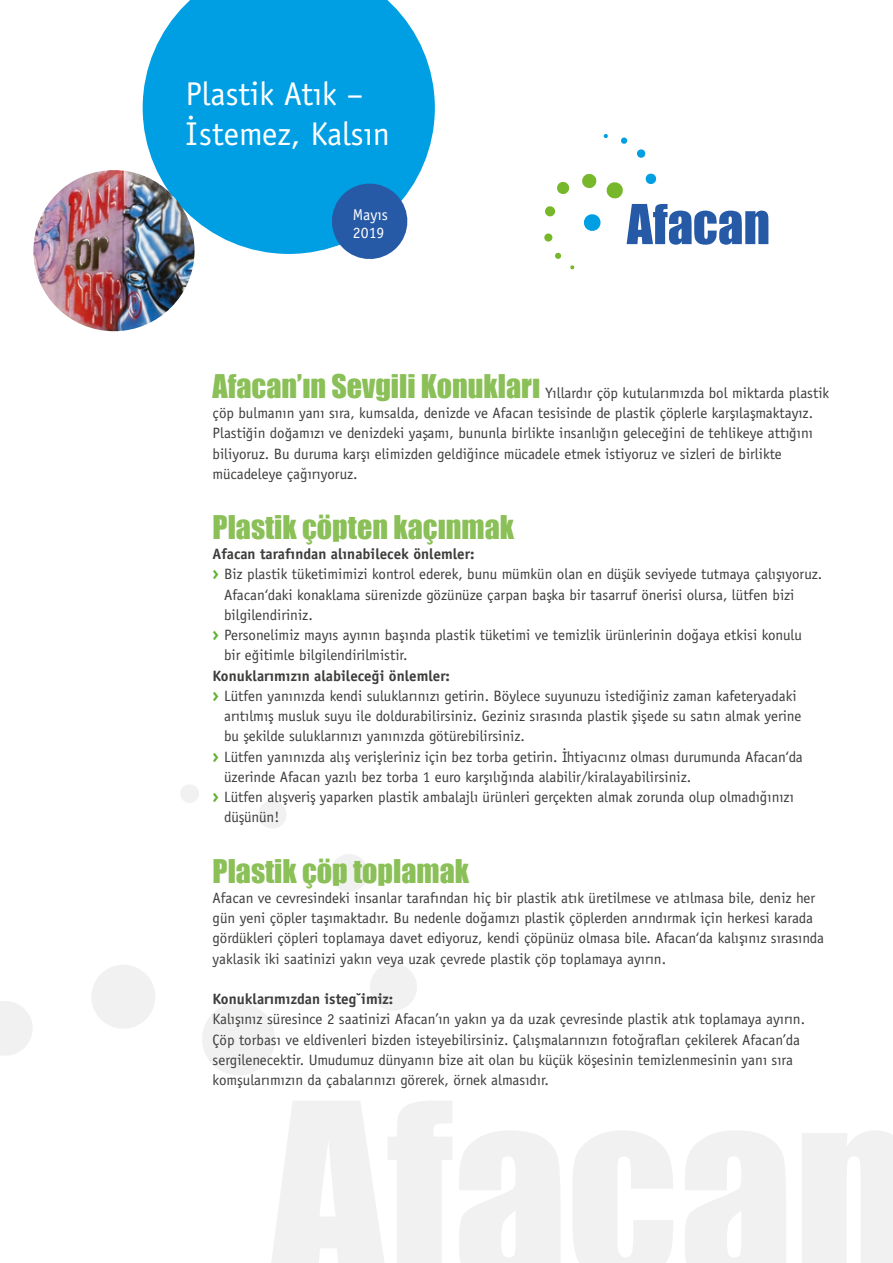
<style>
.page{position:relative;width:893px;height:1263px;background:#fff}
.page>*{position:absolute;margin:0;border:0;box-sizing:border-box;transform-origin:0 0}
.t1{font:50.85px "Impact";color:#275aa6}
.t2{font:33px/39.6px "Officina Sans Std";color:#fff}
.t3{font:30px "Impact";color:#8ac057}
.t4{font:15.75px/18px "Officina Sans Std";color:#fff}
.t5{font:15px/20.2px "Officina Sans Std";color:#3d3d3c}
.t6{font:700 15px "Officina Sans Std";color:#3d3d3c}
.s1{font-family:"Impact";font-size:30px;color:#8ac057}
.s2{font-family:"Meta Bold Caps";color:#5fb230}
</style>
<div class="page">
<svg style="left:621px;top:137px;width:7px;height:7px"></svg>
<svg style="left:584px;top:214px;width:17px;height:17px"></svg>
<svg style="left:637px;top:149px;width:9px;height:9px"></svg>
<svg style="left:603px;top:134px;width:5px;height:4px"></svg>
<svg style="left:645px;top:173px;width:12px;height:11px"></svg>
<svg style="left:557px;top:181px;width:13px;height:13px"></svg>
<svg style="left:555px;top:252px;width:6px;height:7px"></svg>
<svg style="left:606px;top:182px;width:17px;height:17px"></svg>
<svg style="left:544px;top:233px;width:9px;height:9px"></svg>
<svg style="left:570px;top:265px;width:5px;height:5px"></svg>
<svg style="left:582px;top:173px;width:15px;height:15px"></svg>
<svg style="left:545px;top:206px;width:11px;height:11px"></svg>
<svg style="left:0;top:1001px;width:32px;height:55px"></svg>
<svg style="left:202px;top:1003px;width:73px;height:72px"></svg>
<svg style="left:92px;top:965px;width:63px;height:64px"></svg>
<svg style="left:259px;top:801px;width:27px;height:27px"></svg>
<svg style="left:331px;top:854px;width:37px;height:37px"></svg>
<svg style="left:181px;top:785px;width:18px;height:18px"></svg>
<svg style="left:370px;top:964px;width:47px;height:46px"></svg>
<svg style="left:143px;top:0;width:292px;height:254px;background:#1ba9e6"></svg>
<svg style="left:328px;top:180px;width:83px;height:79px;background:#3d7dbd"></svg>
<img style="left:33px;top:170px;width:162px;height:161px;border-radius:81px">
<h2 class="t2" style="left:185px;top:75px;width:206px">Plastik Atık –<br>Istemez, Kalsın</h2>
<h2 class="t2" style="left:183px;top:95px;width:18px">·</h2>
<p class="t4" style="left:353px;top:205px;width:37px">Mayıs<br>2019</p>
<h1 class="t1" style="left:627px;top:185px;width:145px">Afacan</h1>
<p class="t5" style="left:213px;top:383px;width:618px"><span class="s1">Afacan’ın Sevgili Konukları</span> Yıllardır çöp kutularımızda bol miktarda plastik çöp bulmanın yanı sıra, kumsalda, denizde ve Afacan tesisinde de plastik çöplerle kars¸ılas¸maktayız.<br>Plastig˘in dog˘amızı ve denizdeki yas¸amı, bununla birlikte insanlıg˘ın geleceg˘ini de tehlikeye attıg˘ını biliyoruz. Bu duruma kars¸ı elimizden geldig˘ince mücadele etmek istiyoruz ve sizleri de birlikte mücadeleye çag˘ırıyoruz.</p>
<h3 class="t3" style="left:213px;top:504px;width:303px">Plastik çöpten kaçınmak</h3>
<p class="t6" style="left:213px;top:545px;width:263px">Afacan tarafından alınabilecek önlemler:</p>
<p class="t5" style="left:213px;top:564px;width:611px"><span class="s2">&gt;</span> Biz plastik tüketimimizi kontrol ederek, bunu mümkün olan en düs¸ük seviyede tutmaya çalıs¸ıyoruz.</p>
<p class="t5" style="left:224px;top:584px;width:572px">Afacan‘daki konaklama sürenizde gözünüze çarpan bas¸ka bir tasarruf önerisi olursa, lütfen bizi</p>
<p class="t5" style="left:224px;top:605px;width:90px">bilgilendiriniz.</p>
<p class="t5" style="left:213px;top:625px;width:591px"><span class="s2">&gt;</span> Personelimiz mayıs ayının bas¸ında plastik tüketimi ve temizlik ürünlerinin dog˘aya etkisi konulu</p>
<p class="t5" style="left:224px;top:645px;width:185px">bir eg˘itimle bilgilendirilmistir.</p>
<p class="t6" style="left:213px;top:666px;width:239px">Konuklarımızın alabileceg˘i önlemler:</p>
<p class="t5" style="left:213px;top:686px;width:585px"><span class="s2">&gt;</span> Lütfen yanınızda kendi suluklarınızı getirin. Böylece suyunuzu istedig˘iniz zaman kafeteryadaki</p>
<p class="t5" style="left:224px;top:706px;width:579px">arıtılmıs¸ musluk suyu ile doldurabilirsiniz. Geziniz sırasında plastik s¸is¸ede su satın almak yerine</p>
<p class="t5" style="left:224px;top:726px;width:302px">bu s¸ekilde suluklarınızı yanınızda götürebilirsiniz.</p>
<p class="t5" style="left:213px;top:746px;width:592px"><span class="s2">&gt;</span> Lütfen yanınızda alıs¸ veris¸leriniz için bez torba getirin. Ihtiyacınız olması durumunda Afacan‘da</p>
<p class="t5" style="left:224px;top:733px;width:469px;line-height:29.2px;text-indent:337px">·<br>üzerinde Afacan yazılı bez torba 1 euro kars¸ılıg˘ında alabilir/kiralayabilirsiniz.</p>
<p class="t5" style="left:224px;top:787px;width:571px;text-indent:-12px"><span class="s2">&gt;</span> Lütfen alıs¸veris¸ yaparken plastik ambalajlı ürünleri gerçekten almak zorunda olup olmadıg˘ınızı düs¸ünün!</p>
<h3 class="t3" style="left:213px;top:847px;width:258px">Plastik çöp toplamak</h3>
<p class="t5" style="left:213px;top:887px;width:613px">Afacan ve cevresindeki insanlar tarafından hiç bir plastik atık üretilmese ve atılmasa bile, deniz her gün yeni çöpler tas¸ımaktadır. Bu nedenle dog˘amızı plastik çöplerden arındırmak için herkesi karada gördükleri çöpleri toplamaya davet ediyoruz, kendi çöpünüz olmasa bile. Afacan‘da kalıs¸ınız sırasında yaklasik iki saatinizi yakın veya uzak çevrede plastik çöp toplamaya ayırın.</p>
<p class="t6" style="left:213px;top:989px;width:182px">Konuklarımızdan isteg˘imiz:</p>
<p class="t5" style="left:213px;top:1009px;width:594px">Kalıs¸ınız süresince 2 saatinizi Afacan’ın yakın ya da uzak çevresinde plastik atık toplamaya ayırın.<br>Çöp torbası ve eldivenleri bizden isteyebilirsiniz. Çalıs¸malarınızın fotog˘rafları çekilerek Afacan’da sergilenecektir. Umudumuz dünyanın bize ait olan bu küçük kös¸esinin temizlenmesinin yanı sıra koms¸ularımızın da çabalarınızı görerek, örnek almasıdır.</p>
</div>
